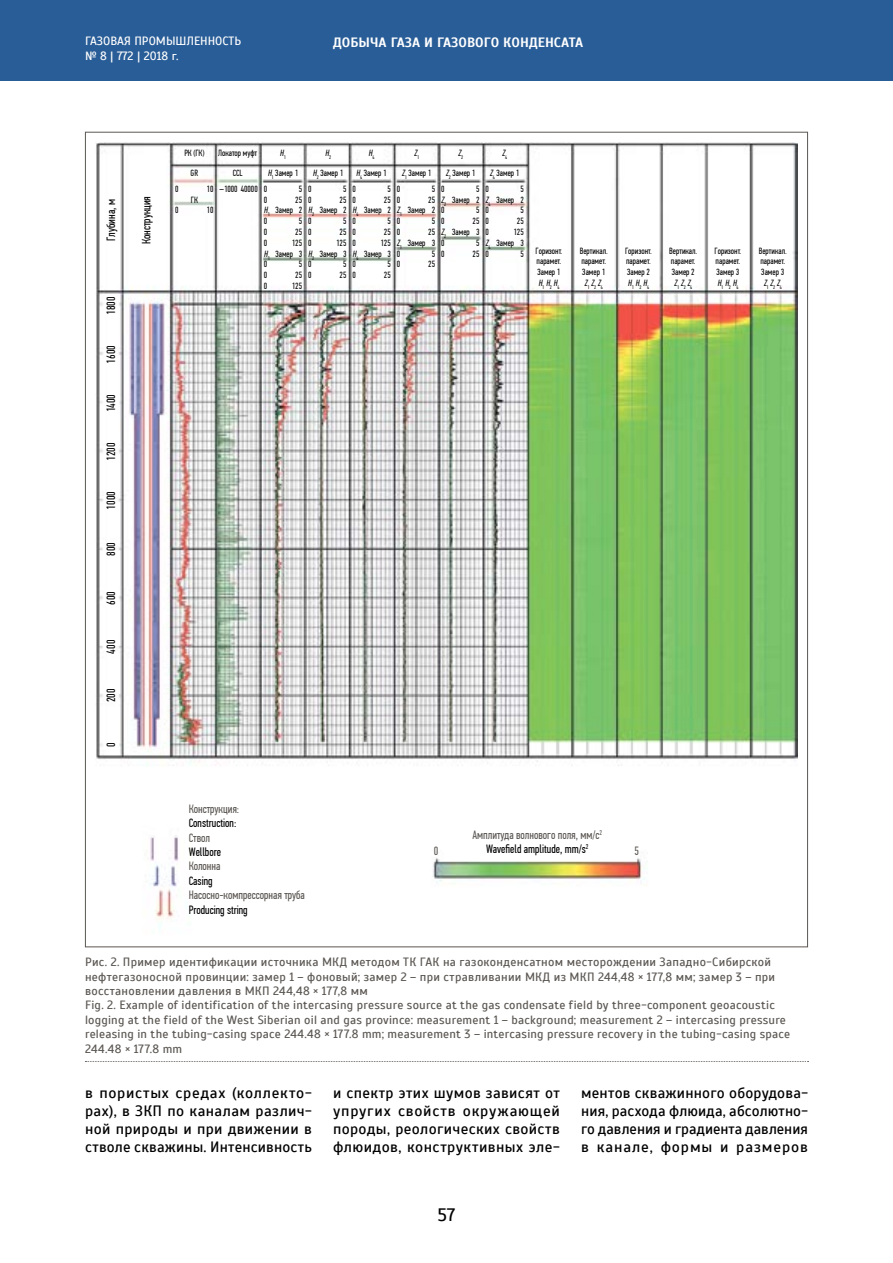
<style>
.page{position:relative;width:893px;height:1263px;background:#fff}
.page>*{position:absolute;margin:0;border:0;box-sizing:border-box;transform-origin:0 0}
.t1{font:18px "Scada";color:#000}
.t2{font:15px/18px "Scada";letter-spacing:.02em;color:#000;text-align:justify}
.t3{font:700 13.5px "Scada";color:#fff}
.t4{font:12px/14.4px "Scada";letter-spacing:.02em;color:#5b5753}
.t5{font:12px/14.4px "PF Din Text Comp Pro";color:#5b5753;text-align:center}
.t6{font:12px "PF Din Text Comp Pro";color:#000}
.t7{font:12px/14.4px "Scada";color:#fff}
.t8{font:9px/10.8px "PF Din Text Comp Pro";color:#000;text-align:justify}
.t9{font:italic 9px "PF Din Text Comp Pro";color:#000}
.s1{font-style:italic}
.s2{color:#000}
</style>
<div class="page">
<div style="left:0;top:0;width:893px;height:81px;background:#295d97"></div>
<img style="left:96px;top:143px;width:701px;height:786px">
<svg style="left:85px;top:1061px;width:723px;height:1px"></svg>
<p class="t7" style="left:85px;top:34px;width:158px">ГАЗОВАЯ ПРОМЫШЛЕННОСТЬ № 8 | 772 | 2018 г.</p>
<p class="t3" style="left:333px;top:34px;width:252px">ДОБЫЧА ГАЗА И ГАЗОВОГО КОНДЕНСАТА</p>
<p class="t6" style="left:104px;top:241px;width:43px;rotate:-90deg">Глубина, м</p>
<p class="t6" style="left:104px;top:315px;width:20px;rotate:-90deg">1800</p>
<p class="t6" style="left:104px;top:364px;width:20px;rotate:-90deg">1600</p>
<p class="t6" style="left:104px;top:412px;width:20px;rotate:-90deg">1400</p>
<p class="t6" style="left:104px;top:461px;width:20px;rotate:-90deg">1200</p>
<p class="t6" style="left:104px;top:509px;width:20px;rotate:-90deg">1000</p>
<p class="t6" style="left:104px;top:556px;width:15px;rotate:-90deg">800</p>
<p class="t6" style="left:104px;top:605px;width:15px;rotate:-90deg">600</p>
<p class="t6" style="left:104px;top:653px;width:15px;rotate:-90deg">400</p>
<p class="t6" style="left:104px;top:702px;width:15px;rotate:-90deg">200</p>
<p class="t6" style="left:104px;top:747px;width:6px;rotate:-90deg">0</p>
<p class="t6" style="left:140px;top:244px;width:50px;rotate:-90deg">Конструкция</p>
<p class="t8" style="left:184px;top:147px;width:21px">РК (ГК)</p>
<p class="t8" style="left:191px;top:167px;width:9px">GR</p>
<p class="t8" style="left:218px;top:147px;width:40px">Локатор муфт</p>
<p class="t8" style="left:233px;top:167px;width:11px">CCL</p>
<p class="t9" style="left:280px;top:147px;width:7px">Н<sub>1</sub></p>
<p class="t8" style="left:268px;top:167px;width:32px"><span class="s1">Н</span><sub>1</sub> Замер 1</p>
<p class="t9" style="left:325px;top:147px;width:7px">Н<sub>2</sub></p>
<p class="t8" style="left:313px;top:167px;width:32px"><span class="s1">Н</span><sub>2</sub> Замер 1</p>
<p class="t9" style="left:368px;top:147px;width:7px">Н<sub>4</sub></p>
<p class="t8" style="left:356px;top:167px;width:32px"><span class="s1">Н</span><sub>4</sub> Замер 1</p>
<p class="t9" style="left:414px;top:147px;width:6px">Z<sub>1</sub></p>
<p class="t8" style="left:402px;top:167px;width:31px"><span class="s1">Z</span><sub>1</sub> Замер 1</p>
<p class="t9" style="left:458px;top:147px;width:6px">Z<sub>2</sub></p>
<p class="t8" style="left:446px;top:167px;width:31px"><span class="s1">Z</span><sub>2</sub> Замер 1</p>
<p class="t9" style="left:502px;top:147px;width:6px">Z<sub>4</sub></p>
<p class="t8" style="left:490px;top:167px;width:31px"><span class="s1">Z</span><sub>4</sub> Замер 1</p>
<p class="t8" style="left:175px;top:183px;width:5px">0</p>
<p class="t8" style="left:207px;top:183px;width:8px">10</p>
<p class="t8" style="left:191px;top:194px;width:9px">ГК</p>
<p class="t8" style="left:175px;top:205px;width:5px">0</p>
<p class="t8" style="left:207px;top:205px;width:8px">10</p>
<p class="t8" style="left:220px;top:183px;width:40px">–1000 40000</p>
<p class="t8" style="left:264px;top:183px;width:5px">0</p>
<p class="t8" style="left:299px;top:183px;width:5px">5</p>
<p class="t8" style="left:264px;top:194px;width:5px">0</p>
<p class="t8" style="left:308px;top:183px;width:5px">0</p>
<p class="t8" style="left:343px;top:183px;width:5px">5</p>
<p class="t8" style="left:308px;top:194px;width:5px">0</p>
<p class="t8" style="left:352px;top:183px;width:5px">0</p>
<p class="t8" style="left:387px;top:183px;width:5px">5</p>
<p class="t8" style="left:352px;top:194px;width:5px">0</p>
<p class="t8" style="left:397px;top:183px;width:5px">0</p>
<p class="t8" style="left:432px;top:183px;width:5px">5</p>
<p class="t8" style="left:397px;top:194px;width:5px">0</p>
<p class="t8" style="left:441px;top:183px;width:5px">0</p>
<p class="t8" style="left:485px;top:183px;width:5px">0</p>
<p class="t8" style="left:441px;top:183px;width:40px;text-indent:35px">5<br><span class="s1">Z</span><sub>2</sub> Замер 2<br>0</p>
<p class="t8" style="left:485px;top:183px;width:40px;text-indent:35px">5<br><span class="s1">Z</span><sub>4</sub> Замер 2<br>0</p>
<p class="t8" style="left:264px;top:194px;width:40px;text-indent:31px">25<br><span class="s1">Н</span><sub>1</sub> Замер 2<br>0</p>
<p class="t8" style="left:308px;top:194px;width:40px;text-indent:31px">25<br><span class="s1">Н</span><sub>2</sub> Замер 2<br>0</p>
<p class="t8" style="left:352px;top:194px;width:40px;text-indent:31px">25<br><span class="s1">Н</span><sub>4</sub> Замер 2<br>0</p>
<p class="t8" style="left:397px;top:194px;width:40px;text-indent:31px">25<br><span class="s1">Z</span><sub>1</sub> Замер 2<br>0</p>
<p class="t8" style="left:476px;top:205px;width:5px">5</p>
<p class="t8" style="left:520px;top:205px;width:5px">5</p>
<p class="t8" style="left:441px;top:216px;width:40px;text-indent:31px">25<br><span class="s1">Z</span><sub>2</sub> Замер 3<br>0</p>
<p class="t8" style="left:441px;top:216px;width:5px">0</p>
<p class="t8" style="left:485px;top:216px;width:5px">0</p>
<p class="t8" style="left:517px;top:216px;width:8px">25</p>
<p class="t8" style="left:485px;top:227px;width:5px">0</p>
<p class="t8" style="left:299px;top:216px;width:5px">5</p>
<p class="t8" style="left:343px;top:216px;width:5px">5</p>
<p class="t8" style="left:387px;top:216px;width:5px">5</p>
<p class="t8" style="left:432px;top:216px;width:5px">5</p>
<p class="t8" style="left:485px;top:227px;width:40px;text-indent:28px">125<br><span class="s1">Z</span><sub>4</sub> Замер 3<br>0</p>
<p class="t8" style="left:264px;top:227px;width:5px">0</p>
<p class="t8" style="left:295px;top:227px;width:8px">25</p>
<p class="t8" style="left:264px;top:237px;width:5px">0</p>
<p class="t8" style="left:308px;top:227px;width:5px">0</p>
<p class="t8" style="left:340px;top:227px;width:8px">25</p>
<p class="t8" style="left:308px;top:237px;width:5px">0</p>
<p class="t8" style="left:352px;top:227px;width:5px">0</p>
<p class="t8" style="left:384px;top:227px;width:8px">25</p>
<p class="t8" style="left:352px;top:237px;width:5px">0</p>
<p class="t8" style="left:397px;top:227px;width:40px;text-indent:31px">25<br><span class="s1">Z</span><sub>1</sub> Замер 3<br>0</p>
<p class="t8" style="left:397px;top:227px;width:5px">0</p>
<p class="t8" style="left:264px;top:237px;width:40px;text-indent:28px">125<br><span class="s1">Н</span><sub>1</sub> Замер 3<br>0</p>
<p class="t8" style="left:308px;top:237px;width:40px;text-indent:28px">125<br><span class="s1">Н</span><sub>2</sub> Замер 3<br>0</p>
<p class="t8" style="left:352px;top:237px;width:40px;text-indent:28px">125<br><span class="s1">Н</span><sub>4</sub> Замер 3<br>0</p>
<p class="t8" style="left:476px;top:237px;width:5px">5</p>
<p class="t8" style="left:441px;top:248px;width:5px">0</p>
<p class="t8" style="left:473px;top:248px;width:8px">25</p>
<p class="t8" style="left:432px;top:248px;width:5px">5</p>
<p class="t8" style="left:520px;top:248px;width:5px">5</p>
<p class="t8" style="left:397px;top:259px;width:5px">0</p>
<p class="t8" style="left:428px;top:259px;width:8px">25</p>
<p class="t8" style="left:299px;top:259px;width:5px">5</p>
<p class="t8" style="left:343px;top:259px;width:5px">5</p>
<p class="t8" style="left:387px;top:259px;width:5px">5</p>
<p class="t8" style="left:264px;top:270px;width:5px">0</p>
<p class="t8" style="left:295px;top:270px;width:8px">25</p>
<p class="t8" style="left:264px;top:281px;width:5px">0</p>
<p class="t8" style="left:292px;top:281px;width:12px">125</p>
<p class="t8" style="left:308px;top:270px;width:5px">0</p>
<p class="t8" style="left:340px;top:270px;width:8px">25</p>
<p class="t8" style="left:352px;top:270px;width:5px">0</p>
<p class="t8" style="left:384px;top:270px;width:8px">25</p>
<p class="t8" style="left:536px;top:245px;width:28px;text-align:left">Горизонт. парамет.<br>Замер 1<br><span class="s1">Н</span><sub>1</sub> <span class="s1">Н</span><sub>2</sub> <span class="s1">Н</span><sub>4</sub></p>
<p class="t8" style="left:580px;top:245px;width:30px;text-align:center">Вертикал. парамет.<br>Замер 1<br><span class="s1">Z</span><sub>1</sub> <span class="s1">Z</span><sub>2</sub> <span class="s1">Z</span><sub>4</sub></p>
<p class="t8" style="left:625px;top:245px;width:28px;text-align:left">Горизонт. парамет.<br>Замер 2<br><span class="s1">Н</span><sub>1</sub> <span class="s1">Н</span><sub>2</sub> <span class="s1">Н</span><sub>4</sub></p>
<p class="t8" style="left:669px;top:245px;width:30px;text-align:center">Вертикал. парамет.<br>Замер 2<br><span class="s1">Z</span><sub>1</sub> <span class="s1">Z</span><sub>2</sub> <span class="s1">Z</span><sub>4</sub></p>
<p class="t8" style="left:715px;top:245px;width:28px;text-align:left">Горизонт. парамет.<br>Замер 3<br><span class="s1">Н</span><sub>1</sub> <span class="s1">Н</span><sub>2</sub> <span class="s1">Н</span><sub>4</sub></p>
<p class="t8" style="left:759px;top:245px;width:30px;text-align:center">Вертикал. парамет.<br>Замер 3<br><span class="s1">Z</span><sub>1</sub> <span class="s1">Z</span><sub>2</sub> <span class="s1">Z</span><sub>4</sub></p>
<p class="t5" style="left:189px;top:801px;width:52px">Конструкция:</p>
<p class="t6" style="left:189px;top:816px;width:49px">Construction:</p>
<p class="t5" style="left:189px;top:830px;width:23px">Ствол</p>
<p class="t6" style="left:189px;top:845px;width:34px">Wellbore</p>
<p class="t5" style="left:189px;top:859px;width:33px">Колонна</p>
<p class="t6" style="left:189px;top:874px;width:25px">Casing</p>
<p class="t5" style="left:189px;top:888px;width:118px">Насосно-компрессорная труба</p>
<p class="t6" style="left:189px;top:902px;width:60px">Producing string</p>
<p class="t5" style="left:472px;top:828px;width:131px">Амплитуда волнового поля, мм/с<sup>2<br></sup><span class="s2">Wavefield amplitude, mm/s</span><sup>2</sup></p>
<p class="t5" style="left:434px;top:844px;width:6px">0</p>
<p class="t5" style="left:634px;top:844px;width:6px">5</p>
<p class="t4" style="left:85px;top:955px;width:707px">Рис. 2. Пример идентификации источника МКД методом ТК ГАК на газоконденсатном месторождении Западно-Сибирской нефтегазоносной провинции: замер 1 – фоновый; замер 2 – при стравливании МКД из МКП 244,48 × 177,8 мм; замер 3 – при восстановлении давления в МКП 244,48 × 177,8 мм<br>Fig. 2. Example of identification of the intercasing pressure source at the gas condensate field by three-component geoacoustic logging at the field of the West Siberian oil and gas province: measurement 1 – background; measurement 2 – intercasing pressure releasing in the tubing-casing space 244.48 × 177.8 mm; measurement 3 – intercasing pressure recovery in the tubing-casing space 244.48 × 177.8 mm</p>
<p class="t2" style="left:85px;top:1084px;width:228px">в пористых средах (коллекто&shy;рах), в ЗКП по каналам различ&shy;ной природы и при движении в стволе скважины. Интенсивность</p>
<p class="t2" style="left:333px;top:1084px;width:228px">и спектр этих шумов зависят от упругих свойств окружающей породы, реологических свойств флюидов, конструктивных эле-</p>
<p class="t2" style="left:581px;top:1084px;width:228px">ментов скважинного оборудова&shy;ния, расхода флюида, абсолютно&shy;го давления и градиента давления в канале, формы и размеров</p>
<h1 class="t1" style="left:438px;top:1204px;width:19px">57</h1>
</div>
